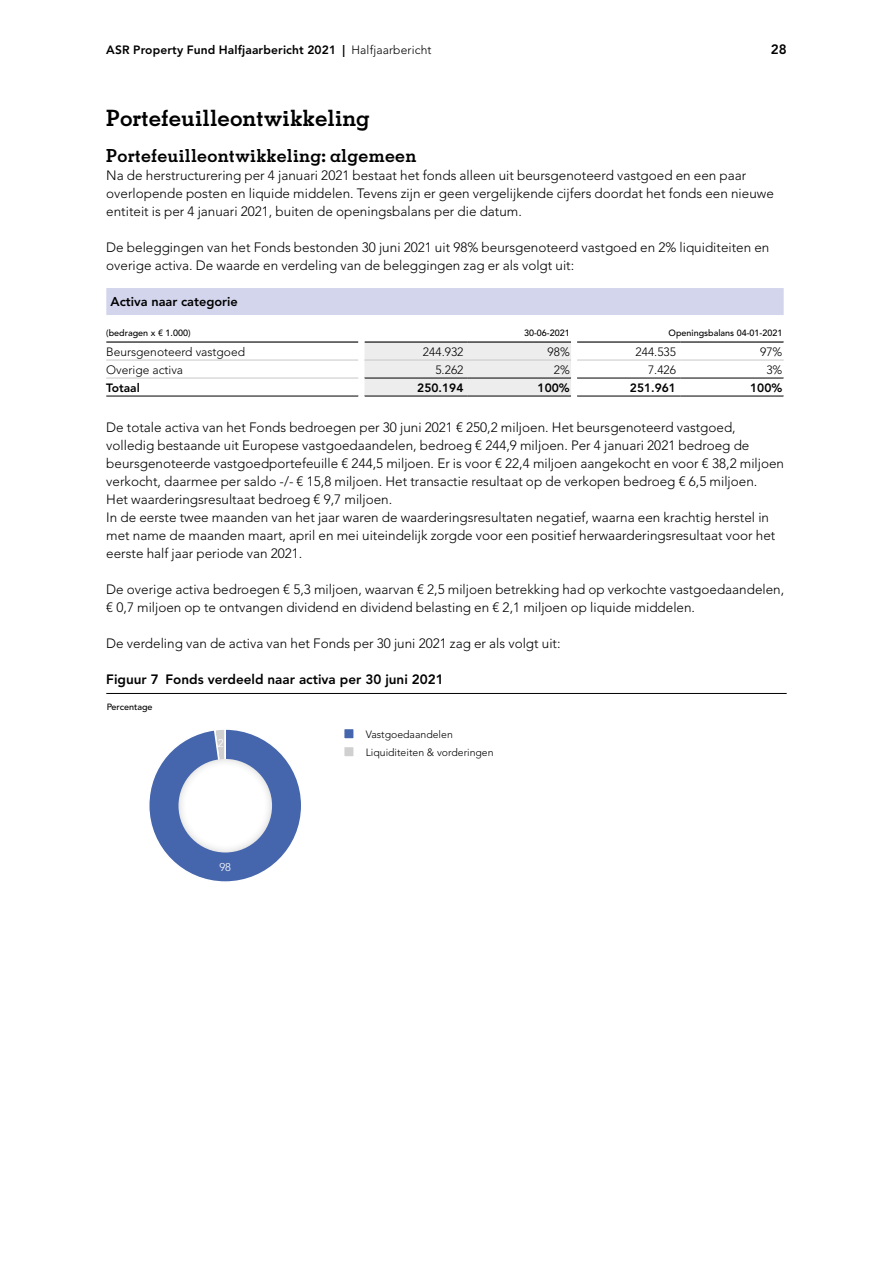
<style>
.page{position:relative;width:893px;height:1263px;background:#fff}
.page>*{position:absolute;margin:0;border:0;box-sizing:border-box;transform-origin:0 0}
.t1{font:700 22.5px "Memphis LT Std";color:#000}
.t2{font:700 18px "Memphis LT Std";letter-spacing:.01em;color:#000}
.t3{font:300 13.5px/18px "Avenir LT Std";color:#000}
.t4{font:800 13.5px "Avenir LT Std";color:#000}
.t5{font:800 12.75px "Avenir LT Std";color:#000}
.t6{font:800 12px "Avenir LT Std";letter-spacing:.01em;color:#000}
.t7{font:300 12px "Avenir LT Std";color:#000}
.t8{font:300 11.25px "Avenir LT Std";color:#fff}
.t9{font:300 10.5px/18px "Avenir LT Std";color:#000}
.t10{font:500 9px "Avenir LT Std";color:#000}
.s1{font-weight:300}
</style>
<div class="page">
<div style="left:106px;top:288px;width:678px;height:27px;background:#d3d5ed"></div>
<hr style="left:106px;top:693px;width:681px;height:1px;background:#000">
<div style="left:364px;top:343px;width:207px;height:53px;background:#ededed"></div>
<hr style="left:106px;top:341px;width:252px;height:2px;background:#000">
<hr style="left:106px;top:360px;width:252px;height:1px;background:#c8c7c7">
<hr style="left:364px;top:341px;width:104px;height:2px;background:#000">
<hr style="left:468px;top:341px;width:103px;height:2px;background:#000">
<hr style="left:364px;top:360px;width:104px;height:1px;background:#c8c7c7">
<hr style="left:468px;top:360px;width:103px;height:1px;background:#c8c7c7">
<hr style="left:577px;top:341px;width:103px;height:2px;background:#000">
<hr style="left:680px;top:341px;width:104px;height:2px;background:#000">
<hr style="left:577px;top:360px;width:103px;height:1px;background:#c8c7c7">
<hr style="left:680px;top:360px;width:104px;height:1px;background:#c8c7c7">
<hr style="left:106px;top:378px;width:252px;height:1px;background:#c8c7c7">
<hr style="left:364px;top:378px;width:104px;height:1px;background:#000">
<hr style="left:468px;top:378px;width:103px;height:1px;background:#000">
<hr style="left:577px;top:378px;width:103px;height:1px;background:#000">
<hr style="left:680px;top:378px;width:104px;height:1px;background:#000">
<hr style="left:577px;top:396px;width:103px;height:1px;background:#000">
<hr style="left:680px;top:396px;width:104px;height:1px;background:#000">
<hr style="left:364px;top:396px;width:104px;height:1px;background:#000">
<hr style="left:468px;top:396px;width:103px;height:1px;background:#000">
<hr style="left:106px;top:396px;width:252px;height:1px;background:#000">
<svg style="left:149px;top:729px;width:152px;height:153px"></svg>
<div style="left:344px;top:746px;width:10px;height:11px;background:#d0d0d0"></div>
<div style="left:343px;top:746px;width:12px;height:12px;border:2px solid #fff"></div>
<div style="left:344px;top:728px;width:10px;height:11px;background:#4565ad"></div>
<div style="left:343px;top:728px;width:12px;height:12px;border:2px solid #fff"></div>
<svg style="left:178px;top:759px;width:94px;height:93px"></svg>
<p class="t6" style="left:106px;top:43px;width:327px">ASR Property Fund Halfjaarbericht 2021 | <span class="s1">Halfjaarbericht</span></p>
<p class="t4" style="left:771px;top:41px;width:17px">28</p>
<h1 class="t1" style="left:106px;top:104px;width:265px">Portefeuilleontwikkeling</h1>
<h2 class="t2" style="left:106px;top:144px;width:312px">Portefeuilleontwikkeling: algemeen</h2>
<p class="t3" style="left:106px;top:166px;width:669px">Na de herstructurering per 4 januari 2021 bestaat het fonds alleen uit beursgenoteerd vastgoed en een paar overlopende posten en liquide middelen. Tevens zijn er geen vergelijkende cijfers doordat het fonds een nieuwe entiteit is per 4 januari 2021, buiten de openingsbalans per die datum.</p>
<p class="t3" style="left:106px;top:238px;width:665px">De beleggingen van het Fonds bestonden 30 juni 2021 uit 98% beursgenoteerd vastgoed en 2% liquiditeiten en overige activa. De waarde en verdeling van de beleggingen zag er als volgt uit:</p>
<p class="t5" style="left:111px;top:294px;width:129px">Activa naar categorie</p>
<p class="t10" style="left:106px;top:328px;width:86px">(bedragen x € 1.000)</p>
<p class="t10" style="left:524px;top:328px;width:47px">30-06-2021</p>
<p class="t10" style="left:668px;top:328px;width:115px">Openingsbalans 04-01-2021</p>
<p class="t7" style="left:106px;top:344px;width:140px">Beursgenoteerd vastgoed</p>
<p class="t7" style="left:423px;top:344px;width:42px">244.932</p>
<p class="t7" style="left:548px;top:344px;width:24px">98%</p>
<p class="t7" style="left:635px;top:344px;width:42px">244.535</p>
<p class="t7" style="left:760px;top:344px;width:24px">97%</p>
<p class="t7" style="left:106px;top:362px;width:78px">Overige activa</p>
<p class="t7" style="left:435px;top:362px;width:30px">5.262</p>
<p class="t7" style="left:554px;top:362px;width:18px">2%</p>
<p class="t7" style="left:648px;top:362px;width:30px">7.426</p>
<p class="t7" style="left:766px;top:362px;width:18px">3%</p>
<p class="t6" style="left:106px;top:381px;width:35px">Totaal</p>
<p class="t6" style="left:417px;top:380px;width:48px">250.194</p>
<p class="t6" style="left:538px;top:380px;width:34px">100%</p>
<p class="t6" style="left:630px;top:380px;width:48px">251.961</p>
<p class="t6" style="left:750px;top:380px;width:34px">100%</p>
<p class="t3" style="left:106px;top:418px;width:679px">De totale activa van het Fonds bedroegen per 30 juni 2021 € 250,2 miljoen. Het beursgenoteerd vastgoed, volledig bestaande uit Europese vastgoedaandelen, bedroeg € 244,9 miljoen. Per 4 januari 2021 bedroeg de beursgenoteerde vastgoedportefeuille € 244,5 miljoen. Er is voor € 22,4 miljoen aangekocht en voor € 38,2 miljoen verkocht, daarmee per saldo -/- € 15,8 miljoen. Het transactie resultaat op de verkopen bedroeg € 6,5 miljoen.<br>Het waarderingsresultaat bedroeg € 9,7 miljoen.<br>In de eerste twee maanden van het jaar waren de waarderingsresultaten negatief, waarna een krachtig herstel in met name de maanden maart, april en mei uiteindelijk zorgde voor een positief herwaarderingsresultaat voor het eerste half jaar periode van 2021.</p>
<p class="t3" style="left:106px;top:580px;width:679px">De overige activa bedroegen € 5,3 miljoen, waarvan € 2,5 miljoen betrekking had op verkochte vastgoedaandelen, € 0,7 miljoen op te ontvangen dividend en dividend belasting en € 2,1 miljoen op liquide middelen.</p>
<p class="t3" style="left:106px;top:634px;width:456px">De verdeling van de activa van het Fonds per 30 juni 2021 zag er als volgt uit:</p>
<p class="t4" style="left:106px;top:671px;width:339px">Figuur 7 Fonds verdeeld naar activa per 30 juni 2021</p>
<p class="t10" style="left:106px;top:701px;width:48px">Percentage</p>
<p class="t9" style="left:366px;top:726px;width:129px">Vastgoedaandelen<br>Liquiditeiten &amp; vorderingen</p>
<p class="t8" style="left:218px;top:737px;width:7px">2</p>
<p class="t8" style="left:219px;top:860px;width:13px">98</p>
</div>
